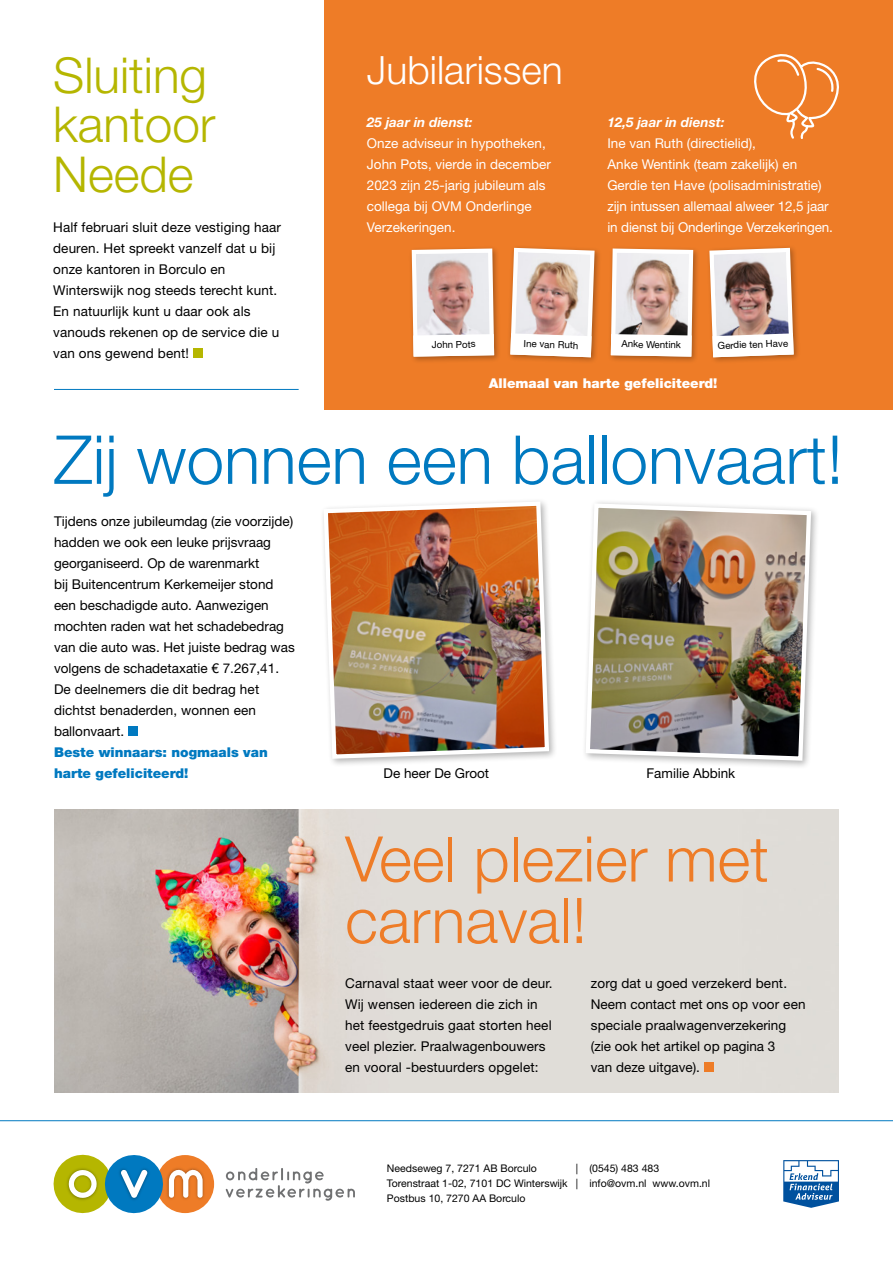
<style>
.page{position:relative;width:893px;height:1263px;background:#fff}
.page>*{position:absolute;margin:0;border:0;box-sizing:border-box;transform-origin:0 0}
.t1{font:300 67.5px "Helvetica Neue LT Std";color:#0079c0}
.t2{font:300 63px/61.5px "Helvetica Neue LT Std";color:#ee7c27}
.t3{font:300 49.5px/49.5px "Helvetica Neue LT Std";color:#b5b600}
.t4{font:300 39px "Helvetica Neue LT Std";color:#fff}
.t5{font:13.5px/21px "Helvetica Neue LT Std";letter-spacing:.01em;color:#000}
.t6{font:13.5px/21px "Helvetica Neue LT Std";color:#fff}
.t7{font:900 13.5px/21px "Helvetica Neue LT Std";color:#0079c0}
.t8{font:italic 700 13.5px "Helvetica Neue LT Std";color:#fff}
.t9{font:900 13.5px "Helvetica Neue LT Std";color:#fff}
.t10{font:10.5px/15px "Helvetica Neue LT Std";color:#000}
.t11{font:9.75px "Helvetica Neue LT Std";color:#000}
</style>
<div class="page">
<img style="left:54px;top:809px;width:785px;height:284px">
<div style="left:324px;top:0;width:569px;height:409px;background:#ee7c27"></div>
<svg style="left:783px;top:1160px;width:56px;height:48px"></svg>
<div style="left:128px;top:726px;width:10px;height:10px;background:#0079c0"></div>
<div style="left:704px;top:1062px;width:9px;height:10px;background:#ee7c27"></div>
<div style="left:193px;top:348px;width:10px;height:10px;background:#b5b600"></div>
<hr style="left:54px;top:389px;width:245px;height:1px;background:#0079c0">
<div style="left:319px;top:497px;width:238px;height:270px;background:#000;opacity:.3"></div>
<img style="left:321px;top:499px;width:230px;height:262px">
<hr style="left:0;top:1120px;width:893px;height:1px;background:#0079c0">
<svg style="left:754px;top:54px;width:85px;height:85px"></svg>
<div style="left:581px;top:499px;width:239px;height:270px;background:#000;opacity:.3"></div>
<img style="left:583px;top:501px;width:230px;height:262px">
<div style="left:156px;top:1155px;width:58px;height:58px;background:#ee7c27;border-radius:50%"></div>
<img style="left:203px;top:1176px;width:1px;height:21px">
<svg style="left:53px;top:1154px;width:150px;height:60px"></svg>
<svg style="left:226px;top:1168px;width:129px;height:33px"></svg>
<div style="left:408px;top:245px;width:93px;height:119px;background:#000;opacity:.3"></div>
<img style="left:410px;top:245px;width:86px;height:574px">
<div style="left:507px;top:244px;width:95px;height:121px;background:#000;opacity:.3"></div>
<div style="left:607px;top:245px;width:93px;height:119px;background:#000;opacity:.3"></div>
<img style="left:609px;top:245px;width:86px;height:574px">
<div style="left:706px;top:244px;width:95px;height:121px;background:#000;opacity:.3"></div>
<svg style="left:413px;top:251px;width:81px;height:106px;background:#e1d0ce"></svg>
<svg style="left:508px;top:246px;width:88px;height:113px;background:#e2c6b7"></svg>
<svg style="left:611px;top:251px;width:81px;height:106px;background:#dcccc7"></svg>
<img style="left:707px;top:246px;width:89px;height:113px">
<h3 class="t3" style="left:53px;top:49px;width:164px">Sluiting kantoor<br>Neede</h3>
<p class="t5" style="left:53px;top:216px;width:229px">Half februari sluit deze vestiging haar deuren. Het spreekt vanzelf dat u bij onze kantoren in Borculo en<br>Winterswijk nog steeds terecht kunt.<br>En natuurlijk kunt u daar ook als vanouds rekenen op de service die u van ons gewend bent!</p>
<h3 class="t4" style="left:367px;top:46px;width:197px">Jubilarissen</h3>
<p class="t8" style="left:367px;top:113px;width:107px">25 jaar in dienst:</p>
<p class="t6" style="left:367px;top:132px;width:186px">Onze adviseur in hypotheken,<br>John Pots, vierde in december<br>2023 zijn 25-jarig jubileum als collega bij OVM Onderlinge<br>Verzekeringen.</p>
<p class="t8" style="left:607px;top:113px;width:119px">12,5 jaar in dienst:</p>
<p class="t6" style="left:607px;top:132px;width:227px">Ine van Ruth (directielid),<br>Anke Wentink (team zakelijk) en Gerdie ten Have (polisadministratie) zijn intussen allemaal alweer 12,5 jaar in dienst bij Onderlinge Verzekeringen.</p>
<p class="t11" style="left:431px;top:339px;width:46px;rotate:-1deg">John Pots</p>
<p class="t11" style="left:524px;top:337px;width:56px;rotate:2deg">Ine van Ruth</p>
<p class="t11" style="left:622px;top:338px;width:61px;rotate:1deg">Anke Wentink</p>
<p class="t11" style="left:718px;top:340px;width:72px;rotate:-2deg">Gerdie ten Have</p>
<p class="t9" style="left:489px;top:375px;width:230px">Allemaal van harte gefeliciteerd!</p>
<h1 class="t1" style="left:54px;top:419px;width:791px">Zij wonnen een ballonvaart!</h1>
<p class="t5" style="left:54px;top:510px;width:242px">Tijdens onze jubileumdag (zie voorzijde) hadden we ook een leuke prijsvraag georganiseerd. Op de warenmarkt<br>bij Buitencentrum Kerkemeijer stond een beschadigde auto. Aanwezigen mochten raden wat het schadebedrag van die auto was. Het juiste bedrag was volgens de schadetaxatie € 7.267,41.<br>De deelnemers die dit bedrag het dichtst benaderden, wonnen een ballonvaart.</p>
<p class="t7" style="left:54px;top:741px;width:215px">Beste winnaars: nogmaals van harte gefeliciteerd!</p>
<p class="t5" style="left:384px;top:762px;width:107px">De heer De Groot</p>
<p class="t5" style="left:646px;top:762px;width:90px">Familie Abbink</p>
<h2 class="t2" style="left:345px;top:827px;width:425px">Veel plezier met carnaval!</h2>
<p class="t5" style="left:345px;top:972px;width:209px">Carnaval staat weer voor de deur.<br>Wij wensen iedereen die zich in het feestgedruis gaat storten heel veel plezier. Praalwagenbouwers en vooral -bestuurders opgelet:</p>
<p class="t5" style="left:591px;top:972px;width:216px">zorg dat u goed verzekerd bent.<br>Neem contact met ons op voor een speciale praalwagenverzekering (zie ook het artikel op pagina 3<br>van deze uitgave).</p>
<p class="t10" style="left:387px;top:1160px;width:325px;text-indent:189px">| (0545) 483 483<br>Torenstraat 1-02, 7101 DC Winterswijk | info@ovm.nl www.ovm.nl<br>Postbus 10, 7270 AA Borculo</p>
<p class="t10" style="left:387px;top:1160px;width:152px">Needseweg 7, 7271 AB Borculo</p>
</div>
